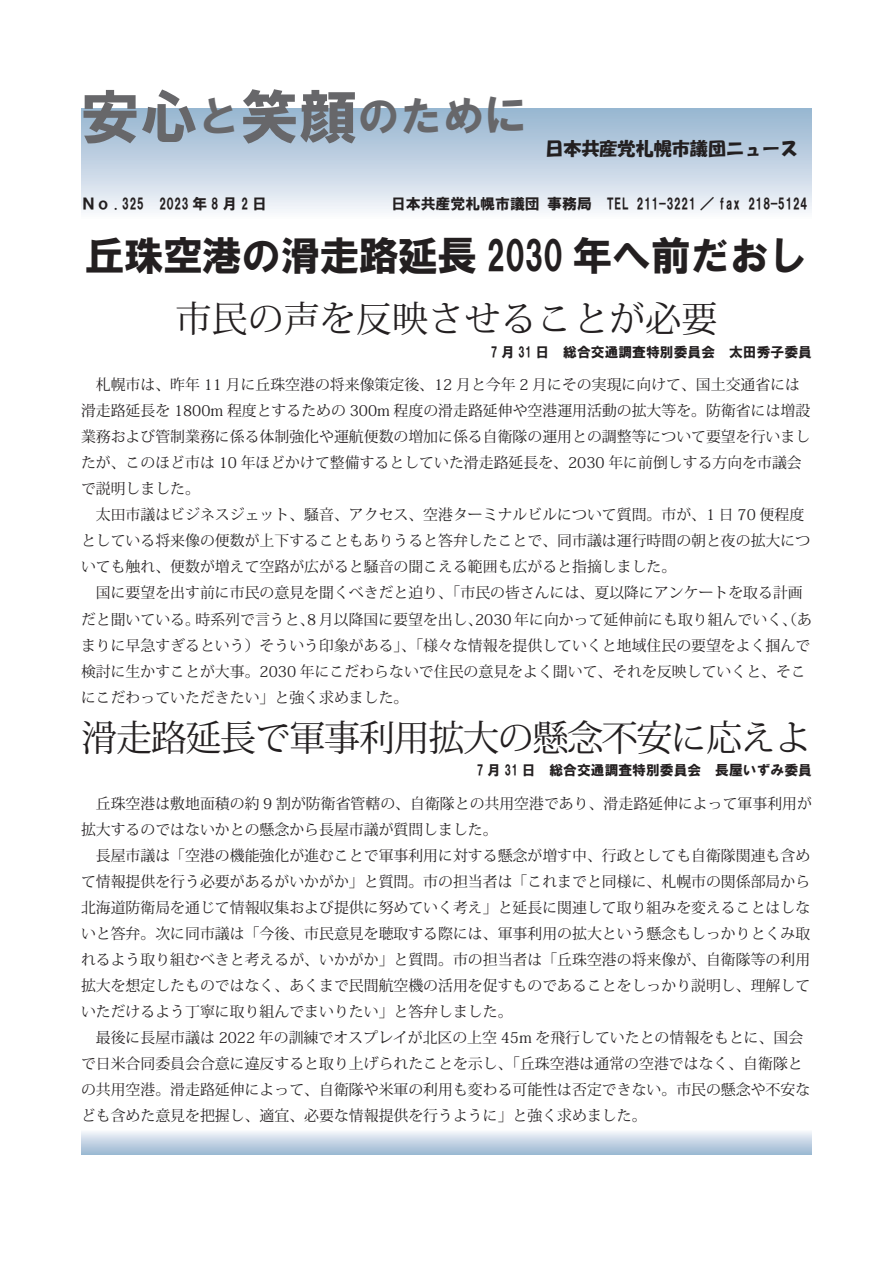
<style>
.page{position:relative;width:893px;height:1263px;background:#fff}
.page>*{position:absolute;margin:0;border:0;box-sizing:border-box;transform-origin:0 0}
.t1{font:42.45px "HG Soei Kakugothic UB";color:#67676a}
.t2{font:40.35px "HG Soei Kakugothic UB";letter-spacing:-.03em;color:#231f20}
.t3{font:36.15px "Koz Min Pr 6 N";letter-spacing:-.04em;color:#231f20}
.t4{font:36.15px "Koz Min Pr 6 N";color:#231f20}
.t5{font:18px "HG Soei Kakupoptai";color:#231f20}
.t6{font:14.85px/26.1px "Koz Min Pr 6 N";color:#231f20}
.t7{font:14.85px "HG Soei Kakugothic UB";color:#231f20}
.t8{font:13.8px "HG Soei Kakugothic UB";color:#231f20}
.s1{font-size:58.5px}
</style>
<div class="page">
<div style="left:81px;top:108px;width:731px;height:111px;background:linear-gradient(to bottom,#94b3cf,#f8f8fc)"></div>
<div style="left:81px;top:1129px;width:731px;height:26px;background:linear-gradient(to bottom,#f9f9fc,#9cb8d2)"></div>
<p class="t1" style="left:81px;top:95px;width:448px"><span class="s1">安心</span>と<span class="s1">笑顔</span>のために</p>
<p class="t5" style="left:545px;top:139px;width:254px">日本共産党札幌市議団ニュース</p>
<p class="t7" style="left:81px;top:196px;width:202px">Ｎｏ .325　2023 年 8 月 2 日　</p>
<p class="t7" style="left:391px;top:196px;width:150px">日本共産党札幌市議団</p>
<p class="t7" style="left:547px;top:196px;width:83px">事務局　TEL</p>
<p class="t7" style="left:637px;top:196px;width:106px">211-3221 ／ fax</p>
<p class="t7" style="left:748px;top:196px;width:61px">218-5124</p>
<p class="t2" style="left:84px;top:236px;width:726px">丘珠空港の滑走路延長 2030 年へ前だおし</p>
<p class="t4" style="left:175px;top:299px;width:544px">市民の声を反映させることが必要</p>
<p class="t8" style="left:491px;top:345px;width:323px">7 月 31 日　総合交通調査特別委員会　太田秀子委員</p>
<p class="t6" style="left:81px;top:372px;width:731px;text-indent:15px">札幌市は、昨年 11 月に丘珠空港の将来像策定後、12 月と今年 2 月にその実現に向けて、国土交通省には滑走路延長を 1800m 程度とするための 300m 程度の滑走路延伸や空港運用活動の拡大等を。防衛省には増設業務および管制業務に係る体制強化や運航便数の増加に係る自衛隊の運用との調整等について要望を行いましたが、このほど市は 10 年ほどかけて整備するとしていた滑走路延長を、2030 年に前倒しする方向を市議会で説明しました。</p>
<p class="t6" style="left:81px;top:502px;width:731px;text-indent:15px">太田市議はビジネスジェット、騒音、アクセス、空港ターミナルビルについて質問。市が、1 日 70 便程度としている将来像の便数が上下することもありうると答弁したことで、同市議は運行時間の朝と夜の拡大についても触れ、便数が増えて空路が広がると騒音の聞こえる範囲も広がると指摘しました。</p>
<p class="t6" style="left:475px;top:580px;width:338px;text-indent:-379px">国に要望を出す前に市民の意見を聞くべきだと迫り、「市民の皆さんには、夏以降にアンケートを取る計画<br>2030 年に向かって延伸前にも取り組んでいく、（あ</p>
<p class="t6" style="left:81px;top:606px;width:731px">だと聞いている。<br>まりに早急すぎるという）そういう印象がある」、「様々な情報を提供していくと地域住民の要望をよく掴んで検討に生かすことが大事。2030 年にこだわらないで住民の意見をよく聞いて、それを反映していくと、そこにこだわっていただきたい」と強く求めました。</p>
<p class="t6" style="left:196px;top:606px;width:289px">時系列で言うと 8、月以降国に要望を出し、</p>
<p class="t3" style="left:81px;top:717px;width:732px">滑走路延長で軍事利用拡大の懸念不安に応えよ</p>
<p class="t8" style="left:477px;top:763px;width:337px">7 月 31 日　総合交通調査特別委員会　長屋いずみ委員</p>
<p class="t6" style="left:81px;top:790px;width:732px;text-indent:15px">丘珠空港は敷地面積の約 9 割が防衛省管轄の、自衛隊との共用空港であり、滑走路延伸によって軍事利用が拡大するのではないかとの懸念から長屋市議が質問しました。</p>
<p class="t6" style="left:81px;top:842px;width:731px;text-align:justify;text-indent:15px">長屋市議は「空港の機能強化が進むことで軍事利用に対する懸念が増す中、行政としても自衛隊関連も含めて情報提供を行う必要があるがいかがか」と質問。市の担当者は「これまでと同様に、札幌市の関係部局から北海道防衛局を通じて情報収集および提供に努めていく考え」と延長に関連して取り組みを変えることはしないと答弁。次に同市議は「今後、市民意見を聴取する際には、軍事利用の拡大という懸念もしっかりとくみ取れるよう取り組むべきと考えるが、いかがか」と質問。市の担当者は「丘珠空港の将来像が、自衛隊等の利用拡大を想定したものではなく、あくまで民間航空機の活用を促すものであることをしっかり説明し、理解していただけるよう丁寧に取り組んでまいりたい」と答弁しました。</p>
<p class="t6" style="left:81px;top:1025px;width:731px;text-indent:15px">最後に長屋市議は 2022 年の訓練でオスプレイが北区の上空 45m を飛行していたとの情報をもとに、国会で日米合同委員会合意に違反すると取り上げられたことを示し、「丘珠空港は通常の空港ではなく、自衛隊との共用空港。滑走路延伸によって、自衛隊や米軍の利用も変わる可能性は否定できない。市民の懸念や不安なども含めた意見を把握し、適宜、必要な情報提供を行うように」と強く求めました。</p>
</div>
